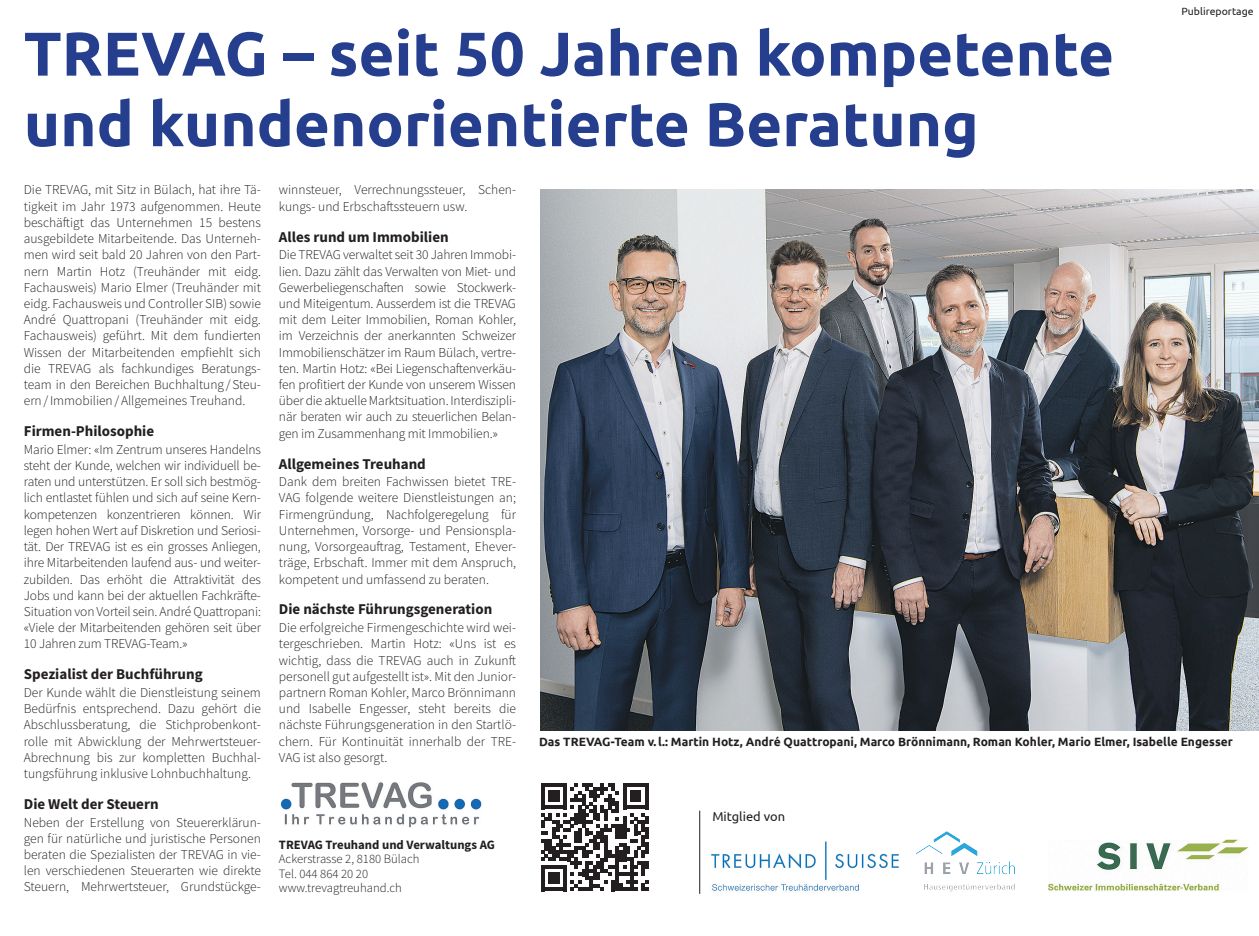
<style>
.page{position:relative;width:1259px;height:936px;background:#fff}
.page>*{position:absolute;margin:0;border:0;box-sizing:border-box;transform-origin:0 0}
.t1{font:700 61.8px/70.5px "Ubuntu";color:#253f8e}
.t2{font:700 15px "Source Sans Pro";color:#231f20}
.t3{font:300 13.5px/16.2px "Source Sans Pro";color:#231f20;text-align:justify}
.t4{font:12.9px "Ubuntu";color:#231f20}
.t5{font:300 12.75px/14.2px "Source Sans Pro";color:#231f20}
.t6{font:700 12.75px "Source Sans Pro";color:#231f20}
.t7{font:700 12px "Ubuntu";color:#231f20}
.t8{font:10.5px "Ubuntu";color:#231f20}
</style>
<div class="page">
<img style="left:540px;top:189px;width:719px;height:541px">
<img style="left:280px;top:782px;width:202px;height:45px">
<img style="left:1048px;top:839px;width:201px;height:52px">
<img style="left:916px;top:831px;width:99px;height:61px">
<img style="left:711px;top:841px;width:188px;height:50px">
<hr style="left:699px;top:810px;width:1px;height:83px;background:#231f20">
<svg style="left:541px;top:783px;width:107px;height:108px"></svg>
<h1 class="t1" style="left:24px;top:17px;width:1091px">TREVAG – seit 50 Jahren kompetente und kundenorientierte Beratung</h1>
<p class="t8" style="left:1181px;top:5px;width:74px">Publireportage</p>
<p class="t3" style="left:24px;top:182px;width:239px">Die TREVAG, mit Sitz in Bülach, hat ihre Tä&shy;tigkeit im Jahr 1973 aufgenommen. Heute beschäftigt das Unternehmen 15 bestens ausgebildete Mitarbeitende. Das Unterneh&shy;men wird seit bald 20 Jahren von den Part&shy;nern Martin Hotz (Treuhänder mit eidg.<br>Fachausweis) Mario Elmer (Treuhänder mit eidg. Fachausweis und Controller SIB) sowie André Quattropani (Treuhänder mit eidg.<br>Fachausweis) geführt. Mit dem fundierten Wissen der Mitarbeitenden empfiehlt sich die TREVAG als fachkundiges Beratungs&shy;team in den Bereichen Buchhaltung /Steu&shy;ern/Immobilien/Allgemeines Treuhand.</p>
<p class="t2" style="left:24px;top:421px;width:132px">Firmen-Philosophie</p>
<p class="t3" style="left:24px;top:441px;width:239px">Mario Elmer: «Im Zentrum unseres Handelns steht der Kunde, welchen wir individuell be&shy;raten und unterstützen. Er soll sich bestmög&shy;lich entlastet fühlen und sich auf seine Kern&shy;kompetenzen konzentrieren können. Wir legen hohen Wert auf Diskretion und Seriosi&shy;tät. Der TREVAG ist es ein grosses Anliegen, ihre Mitarbeitenden laufend aus- und weiter&shy;zubilden. Das erhöht die Attraktivität des Jobs und kann bei der aktuellen Fachkräfte-Situation von Vorteil sein. André Quattropani: «Viele der Mitarbeitenden gehören seit über 10 Jahren zum TREVAG-Team.»</p>
<p class="t2" style="left:24px;top:664px;width:180px">Spezialist der Buchführung</p>
<p class="t3" style="left:24px;top:684px;width:239px">Der Kunde wählt die Dienstleistung seinem Bedürfnis entsprechend. Dazu gehört die Abschlussberatung, die Stichprobenkont&shy;rolle mit Abwicklung der Mehrwertsteuer-Abrechnung bis zur kompletten Buchhal&shy;tungsführung inklusive Lohnbuchhaltung.</p>
<p class="t2" style="left:24px;top:793px;width:136px">Die Welt der Steuern</p>
<p class="t3" style="left:24px;top:814px;width:239px">Neben der Erstellung von Steuererklärun&shy;gen für natürliche und juristische Personen beraten die Spezialisten der TREVAG in vie&shy;len verschiedenen Steuerarten wie direkte Steuern, Mehrwertsteuer, Grundstückge-</p>
<p class="t3" style="left:279px;top:182px;width:239px">winnsteuer, Verrechnungssteuer, Schen&shy;kungs- und Erbschaftssteuern usw.</p>
<p class="t2" style="left:279px;top:226px;width:171px">Alles rund um Immobilien</p>
<p class="t3" style="left:279px;top:247px;width:239px">Die TREVAG verwaltet seit 30 Jahren Immobi&shy;lien. Dazu zählt das Verwalten von Miet- und Gewerbeliegenschaften sowie Stockwerk&shy;und Miteigentum. Ausserdem ist die TREVAG mit dem Leiter Immobilien, Roman Kohler, im Verzeichnis der anerkannten Schweizer Immobilienschätzer im Raum Bülach, vertre&shy;ten. Martin Hotz: «Bei Liegenschaftenverkäu&shy;fen profitiert der Kunde von unserem Wissen über die aktuelle Marktsituation. Interdiszipli&shy;när beraten wir auch zu steuerlichen Belan&shy;gen im Zusammenhang mit Immobilien.»</p>
<p class="t2" style="left:279px;top:453px;width:148px">Allgemeines Treuhand</p>
<p class="t3" style="left:279px;top:473px;width:239px">Dank dem breiten Fachwissen bietet TRE-VAG folgende weitere Dienstleistungen an; Firmengründung, Nachfolgeregelung für Unternehmen, Vorsorge- und Pensionspla&shy;nung, Vorsorgeauftrag, Testament, Ehever&shy;träge, Erbschaft. Immer mit dem Anspruch, kompetent und umfassend zu beraten.</p>
<p class="t2" style="left:279px;top:599px;width:215px">Die nächste Führungsgeneration</p>
<p class="t3" style="left:279px;top:619px;width:239px">Die erfolgreiche Firmengeschichte wird wei&shy;tergeschrieben. Martin Hotz: «Uns ist es wichtig, dass die TREVAG auch in Zukunft personell gut aufgestellt ist». Mit den Junior&shy;partnern Roman Kohler, Marco Brönnimann und Isabelle Engesser, steht bereits die nächste Führungsgeneration in den Startlö&shy;chern. Für Kontinuität innerhalb der TRE-VAG ist also gesorgt.</p>
<p class="t6" style="left:279px;top:836px;width:217px">TREVAG Treuhand und Verwaltungs AG</p>
<p class="t5" style="left:279px;top:851px;width:142px">Ackerstrasse 2, 8180 Bülach<br>Tel. 044 864 20 20 www.trevagtreuhand.ch</p>
<p class="t7" style="left:539px;top:734px;width:695px">Das TREVAG-Team v.l.: Martin Hotz, André Quattropani, Marco Brönnimann, Roman Kohler, Mario Elmer, Isabelle Engesser</p>
<p class="t4" style="left:712px;top:808px;width:74px">Mitglied von</p>
</div>
